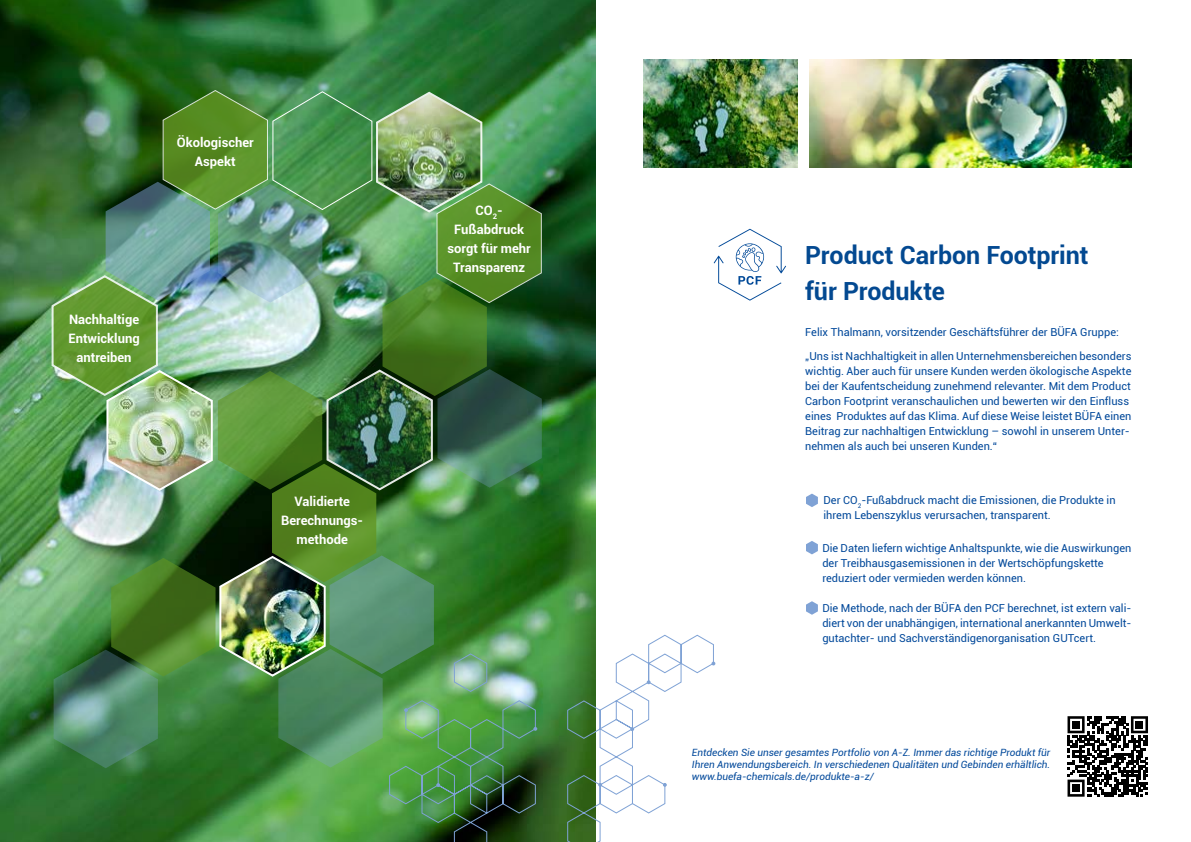
<style>
.page{position:relative;width:1191px;height:842px;background:#fff}
.page>*{position:absolute;margin:0;border:0;box-sizing:border-box;transform-origin:0 0}
.t1{font:700 25px/36px "Roboto";color:#034991}
.t2{font:700 13px/19px "Roboto";color:#fff;text-align:center}
.t3{font:11px/15px "Roboto";color:#00489a}
.t4{font:italic 10px/12px "Roboto";color:#00489a;text-align:justify}
</style>
<div class="page">
<img style="left:0;top:0;width:595px;height:842px">
<img style="left:810px;top:60px;width:321px;height:107px">
<svg style="left:806px;top:494px;width:12px;height:13px"></svg>
<svg style="left:806px;top:541px;width:12px;height:13px"></svg>
<svg style="left:806px;top:601px;width:12px;height:14px"></svg>
<img style="left:643px;top:60px;width:155px;height:107px">
<svg style="left:1067px;top:716px;width:81px;height:81px"></svg>
<div style="left:1072px;top:721px;width:7px;height:7px;background:#000"></div>
<div style="left:1135px;top:721px;width:8px;height:7px;background:#000"></div>
<div style="left:1072px;top:784px;width:7px;height:8px;background:#000"></div>
<svg style="left:714px;top:229px;width:72px;height:72px"></svg>
<svg style="left:389px;top:635px;width:325px;height:207px"></svg>
<svg style="left:711px;top:662px;width:4px;height:3px"></svg>
<svg style="left:647px;top:680px;width:3px;height:4px"></svg>
<svg style="left:598px;top:783px;width:4px;height:4px"></svg>
<svg style="left:436px;top:783px;width:4px;height:4px"></svg>
<img style="left:51px;top:89px;width:491px;height:679px">
<svg style="left:663px;top:783px;width:4px;height:4px"></svg>
<svg style="left:630px;top:727px;width:4px;height:4px"></svg>
<p class="t2" style="left:177px;top:132px;width:78px">Ökologischer<br>Aspekt</p>
<p class="t2" style="left:68px;top:310px;width:73px">Nachhaltige<br>Entwicklung antreiben</p>
<p class="t2" style="left:281px;top:491px;width:84px">Validierte<br>Berechnungs&shy;methode</p>
<p class="t2" style="left:447px;top:200px;width:85px">CO<sub>2</sub>-<br>Fußabdruck sorgt für mehr<br>Transparenz</p>
<h1 class="t1" style="left:805px;top:236px;width:285px">Product Carbon Footprint für Produkte</h1>
<p class="t3" style="left:805px;top:320px;width:327px;line-height:24px">Felix Thalmann, vorsitzender Geschäftsführer der BÜFA Gruppe: „Uns ist Nachhaltigkeit in allen Unternehmensbereichen besonders</p>
<p class="t3" style="left:805px;top:363px;width:328px">wichtig. Aber auch für unsere Kunden werden ökologische Aspekte bei der Kaufentscheidung zunehmend relevanter. Mit dem Product Carbon Footprint veranschaulichen und bewerten wir den Einfluss eines Produktes auf das Klima. Auf diese Weise leistet BÜFA einen Beitrag zur nachhaltigen Entwicklung – sowohl in unserem Unter&shy;nehmen als auch bei unseren Kunden.“</p>
<p class="t3" style="left:823px;top:492px;width:294px">Der CO<sub>2</sub>-Fußabdruck macht die Emissionen, die Produkte in ihrem Lebenszyklus verursachen, transparent.</p>
<p class="t3" style="left:822px;top:540px;width:310px">Die Daten liefern wichtige Anhaltspunkte, wie die Auswirkungen der Treibhausgasemissionen in der Wertschöpfungskette reduziert oder vermieden werden können.</p>
<p class="t3" style="left:822px;top:600px;width:311px;text-align:justify">Die Methode, nach der BÜFA den PCF berechnet, ist extern vali&shy;diert von der unabhängigen, international anerkannten Umwelt&shy;gutachter- und Sachverständigenorganisation GUTcert.</p>
<p class="t4" style="left:692px;top:746px;width:360px">Entdecken Sie unser gesamtes Portfolio von A-Z. Immer das richtige Produkt für Ihren Anwendungsbereich. In verschiedenen Qualitäten und Gebinden erhältlich. www.buefa-chemicals.de/produkte-a-z/</p>
</div>
